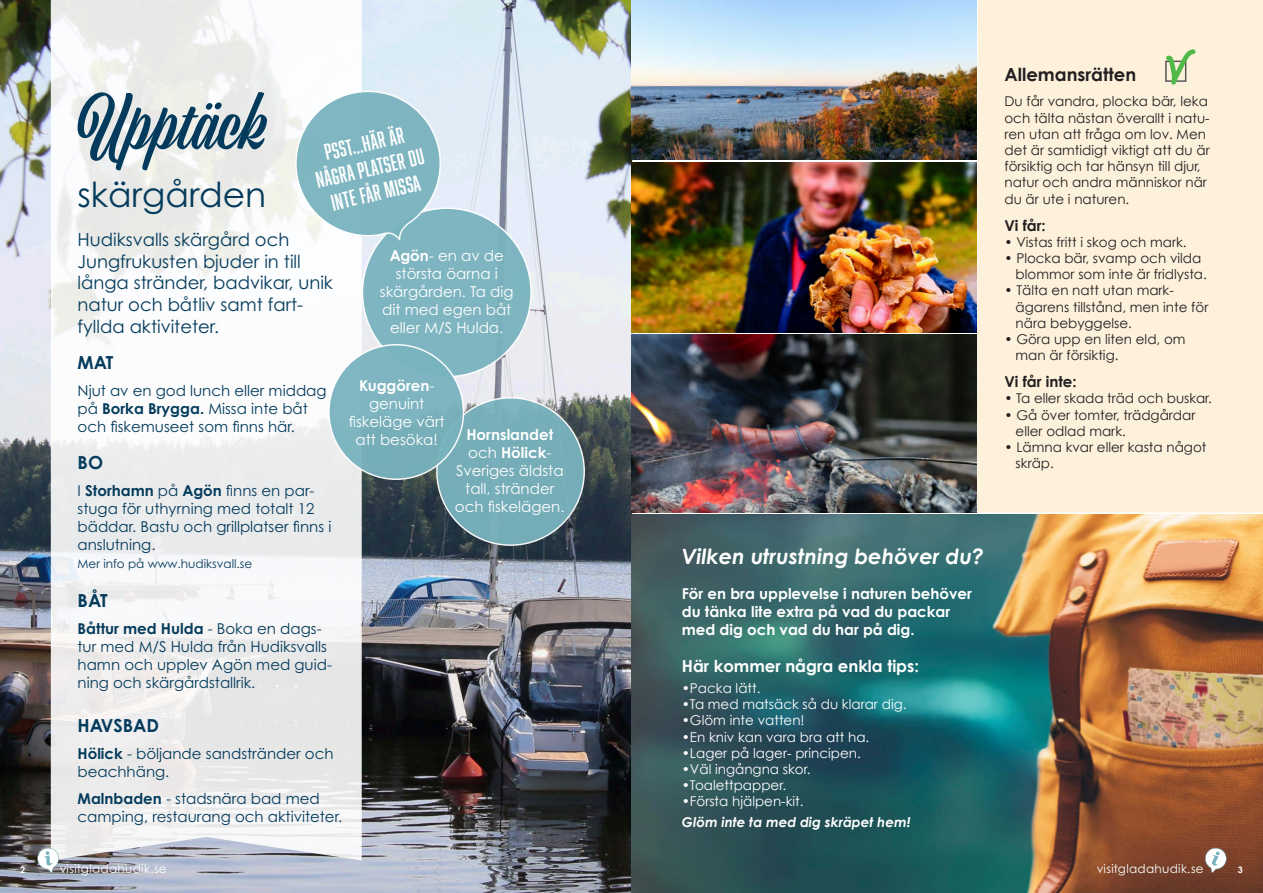
<style>
.page{position:relative;width:1263px;height:893px;background:#fff}
.page>*{position:absolute;margin:0;border:0;box-sizing:border-box;transform-origin:0 0}
.t1{font:67.5px "Viktor Script";color:#043b5c}
.t2{font:34.5px "Century Gothic Pro";color:#043b5c}
.t3{font:21px/25.2px "Abolition";color:#fff;text-align:center}
.t4{font:italic 700 21px "Century Gothic";color:#fff}
.t5{font:18px/21.6px "Century Gothic Pro";color:#043b5c}
.t6{font:700 18px "Century Gothic Pro";color:#043b5c}
.t7{font:700 18px "Century Gothic";color:#231f20}
.t8{font:700 16.5px "Century Gothic";color:#fff}
.t9{font:15px/18px "Century Gothic Pro";color:#043b5c}
.t10{font:15px/18px "Century Gothic Pro";color:#fff;text-align:center}
.t11{font:700 15px/18px "Century Gothic";color:#fff}
.t12{font:700 15px "Century Gothic";color:#231f20}
.t13{font:700 15px "Century Gothic Pro";color:#fff}
.t14{font:13.5px/16.2px "Century Gothic";color:#231f20}
.t15{font:13.5px "Century Gothic";color:#fff}
.t16{font:italic 700 13.5px "Century Gothic";color:#fff}
.t17{font:12px "Century Gothic Pro";letter-spacing:.025em;color:#fff}
.t18{font:12px "Century Gothic Pro";color:#043b5c}
.t19{font:700 9px "Century Gothic Pro";color:#fff}
.s1{font-weight:700}
.s2{font-weight:400}
</style>
<div class="page">
<hr style="left:631px;top:0;width:1px;height:893px;background:#231f20">
<img style="left:0;top:0;width:631px;height:893px">
<svg style="left:51px;top:0;width:311px;height:860px;fill:#efefee"></svg>
<div style="left:437px;top:398px;width:147px;height:147px;background:#79b3be;border-radius:50%"></div>
<div style="left:362px;top:208px;width:169px;height:169px;background:#79b3be;border-radius:50%"></div>
<div style="left:329px;top:345px;width:134px;height:134px;background:#79b3be;border-radius:50%"></div>
<svg style="left:284px;top:79px;width:166px;height:164px"></svg>
<img style="left:631px;top:515px;width:632px;height:378px">
<div style="left:977px;top:0;width:286px;height:513px;background:#fdf1dc"></div>
<img style="left:631px;top:335px;width:346px;height:178px">
<img style="left:631px;top:0;width:346px;height:160px">
<img style="left:631px;top:162px;width:346px;height:171px">
<svg style="left:1161px;top:46px;width:37px;height:87px;background:#e8e7ca"></svg>
<svg style="left:36px;top:847px;width:24px;height:26px"></svg>
<svg style="left:1204px;top:847px;width:24px;height:26px"></svg>
<p class="t1" style="left:78px;top:86px;width:189px">Upptäck</p>
<p class="t2" style="left:78px;top:173px;width:190px">skärgården</p>
<p class="t5" style="left:78px;top:229px;width:213px">Hudiksvalls skärgård och</p>
<p class="t5" style="left:78px;top:250px;width:257px">Jungfrukusten bjuder in till långa stränder, badvikar, unik natur och båtliv samt fart-</p>
<p class="t5" style="left:78px;top:315px;width:143px">fyllda aktiviteter.</p>
<p class="t6" style="left:78px;top:351px;width:37px">MAT</p>
<p class="t9" style="left:78px;top:382px;width:251px">Njut av en god lunch eller middag på <span class="s1">Borka Brygga.</span> Missa inte båt</p>
<p class="t9" style="left:78px;top:418px;width:219px">och fiskemuseet som finns här.</p>
<p class="t6" style="left:78px;top:451px;width:27px">BO</p>
<p class="t9" style="left:78px;top:481px;width:255px">I <span class="s1">Storhamn</span> på <span class="s1">Agön</span> finns en par&shy;stuga för uthyrning med totalt 12 bäddar. Bastu och grillplatser finns i anslutning.</p>
<p class="t18" style="left:78px;top:556px;width:176px">Mer info på www.hudiksvall.se</p>
<p class="t6" style="left:78px;top:590px;width:32px">BÅT</p>
<p class="t9" style="left:78px;top:620px;width:256px"><span class="s1">Båttur med Hulda</span> - Boka en dags&shy;tur med M/S Hulda från Hudiksvalls hamn och upplev Agön med guid&shy;ning och skärgårdstallrik.</p>
<p class="t6" style="left:78px;top:714px;width:83px">HAVSBAD</p>
<p class="t9" style="left:78px;top:744px;width:257px"><span class="s1">Hölick</span> - böljande sandstränder och beachhäng.</p>
<p class="t9" style="left:78px;top:789px;width:266px"><span class="s1">Malnbaden</span> - stadsnära bad med camping, restaurang och aktiviteter.</p>
<p class="t3" style="left:308px;top:143px;width:112px;rotate:-13deg">Psst...Här är<br>Några platser du inte får missa</p>
<p class="t10" style="left:380px;top:246px;width:135px"><span class="s1">Agön</span>- en av de största öarna i skärgården. Ta dig dit med egen båt eller M/S Hulda.</p>
<p class="t13" style="left:359px;top:377px;width:77px">Kuggören<span class="s2">-</span></p>
<p class="t10" style="left:369px;top:395px;width:57px">genuint</p>
<p class="t10" style="left:349px;top:413px;width:97px">fiskeläge värt att besöka!</p>
<p class="t10" style="left:455px;top:426px;width:111px"><span class="s1">Hornslandet </span>och <span class="s1">Hölick</span>-<br>Sveriges äldsta tall, stränder och fiskelägen.</p>
<p class="t7" style="left:1004px;top:63px;width:133px">Allemansrätten</p>
<p class="t14" style="left:1004px;top:93px;width:207px">Du får vandra, plocka bär, leka och tälta nästan överallt i natu&shy;ren utan att fråga om lov. Men det är samtidigt viktigt att du är försiktig och tar hänsyn till djur, natur och andra människor när du är ute i naturen.</p>
<p class="t12" style="left:1004px;top:216px;width:43px">Vi får:</p>
<p class="t14" style="left:1004px;top:234px;width:184px">• Vistas fritt i skog och mark.</p>
<p class="t14" style="left:1004px;top:250px;width:198px">• Plocka bär, svamp och vilda</p>
<p class="t14" style="left:1016px;top:266px;width:193px">blommor som inte är fridlysta.</p>
<p class="t14" style="left:1004px;top:282px;width:171px">• Tälta en natt utan mark-</p>
<p class="t14" style="left:1016px;top:298px;width:194px">ägarens tillstånd, men inte för</p>
<p class="t14" style="left:1016px;top:315px;width:118px">nära bebyggelse.</p>
<p class="t14" style="left:1004px;top:331px;width:183px">• Göra upp en liten eld, om</p>
<p class="t14" style="left:1016px;top:347px;width:104px">man är försiktig.</p>
<p class="t12" style="left:1004px;top:372px;width:74px">Vi får inte:</p>
<p class="t14" style="left:1004px;top:390px;width:209px">• Ta eller skada träd och buskar.</p>
<p class="t14" style="left:1004px;top:406px;width:193px">• Gå över tomter, trädgårdar</p>
<p class="t14" style="left:1016px;top:423px;width:112px">eller odlad mark.</p>
<p class="t14" style="left:1004px;top:439px;width:204px">• Lämna kvar eller kasta något</p>
<p class="t14" style="left:1016px;top:455px;width:40px">skräp.</p>
<p class="t4" style="left:682px;top:543px;width:303px">Vilken utrustning behöver du?</p>
<p class="t11" style="left:682px;top:584px;width:292px">För en bra upplevelse i naturen behöver du tänka lite extra på vad du packar</p>
<p class="t11" style="left:682px;top:620px;width:234px">med dig och vad du har på dig.</p>
<p class="t8" style="left:682px;top:656px;width:239px">Här kommer några enkla tips:</p>
<p class="t15" style="left:682px;top:680px;width:80px">•Packa lätt.</p>
<p class="t15" style="left:682px;top:696px;width:226px">•Ta med matsäck så du klarar dig.</p>
<p class="t15" style="left:682px;top:712px;width:124px">•Glöm inte vatten!</p>
<p class="t15" style="left:682px;top:728px;width:189px">•En kniv kan vara bra att ha.</p>
<p class="t15" style="left:682px;top:745px;width:181px">•Lager på lager- principen.</p>
<p class="t15" style="left:682px;top:761px;width:130px">•Väl ingångna skor.</p>
<p class="t15" style="left:682px;top:777px;width:106px">•Toalettpapper.</p>
<p class="t15" style="left:682px;top:793px;width:123px">•Första hjälpen-kit.</p>
<p class="t16" style="left:682px;top:813px;width:230px">Glöm inte ta med dig skräpet hem!</p>
<p class="t19" style="left:20px;top:864px;width:7px">2</p>
<p class="t17" style="left:60px;top:861px;width:108px">visitgladahudik.se</p>
<p class="t17" style="left:1097px;top:861px;width:108px">visitgladahudik.se</p>
<p class="t19" style="left:1238px;top:864px;width:7px">3</p>
</div>
